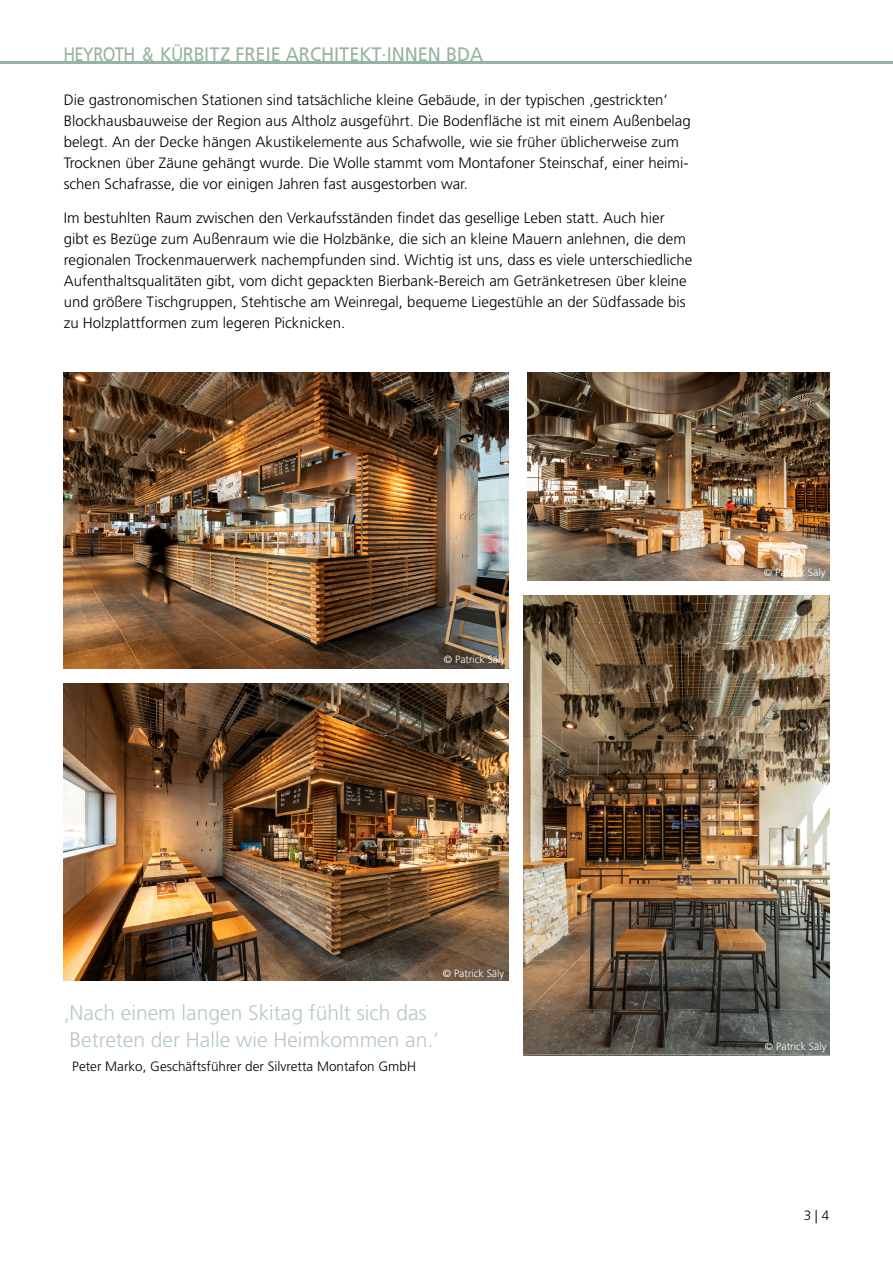
<style>
.page{position:relative;width:893px;height:1263px;background:#fff}
.page>*{position:absolute;margin:0;border:0;box-sizing:border-box;transform-origin:0 0}
.t1{font:300 21px/27px "Frutiger LT Pro";color:#b6cabf}
.t2{font:19.5px "Frutiger LT Pro";color:#96b3a3;scale:.84 1}
.t3{font:300 15px/21px "Frutiger LT Pro";color:#000}
.t4{font:300 13.5px "Frutiger LT Pro";color:#000}
.t5{font:300 10.5px "Frutiger LT Pro";color:#fff}
</style>
<div class="page">
<hr style="left:0;top:61px;width:893px;height:3px;background:#96b3a3">
<img style="left:64px;top:372px;width:444px;height:297px">
<img style="left:528px;top:372px;width:302px;height:208px">
<img style="left:64px;top:684px;width:444px;height:297px">
<img style="left:523px;top:596px;width:307px;height:459px">
<h2 class="t2" style="left:63px;top:43px;width:501px">HEYROTH &amp; KÜRBITZ FREIE ARCHITEKT·INNEN BDA</h2>
<p class="t3" style="left:64px;top:89px;width:628px">Die gastronomischen Stationen sind tatsächliche kleine Gebäude, in der typischen ‚gestrickten‘ Blockhausbauweise der Region aus Altholz ausgeführt. Die Bodenfläche ist mit einem Außenbelag belegt. An der Decke hängen Akustikelemente aus Schafwolle, wie sie früher üblicherweise zum Trocknen über Zäune gehängt wurde. Die Wolle stammt vom Montafoner Steinschaf, einer heimi&shy;schen Schafrasse, die vor einigen Jahren fast ausgestorben war.</p>
<p class="t3" style="left:64px;top:207px;width:630px">Im bestuhlten Raum zwischen den Verkaufsständen findet das gesellige Leben statt. Auch hier gibt es Bezüge zum Außenraum wie die Holzbänke, die sich an kleine Mauern anlehnen, die dem regionalen Trockenmauerwerk nachempfunden sind. Wichtig ist uns, dass es viele unterschiedliche Aufenthaltsqualitäten gibt, vom dicht gepackten Bierbank-Bereich am Getränketresen über kleine und größere Tischgruppen, Stehtische am Weinregal, bequeme Liegestühle an der Südfassade bis zu Holzplattformen zum legeren Picknicken.</p>
<p class="t5" style="left:444px;top:653px;width:63px">© Patrick Säly</p>
<p class="t5" style="left:764px;top:566px;width:63px">© Patrick Säly</p>
<p class="t5" style="left:443px;top:967px;width:63px">© Patrick Säly</p>
<p class="t1" style="left:64px;top:999px;width:377px">‚Nach einem langen Skitag fühlt sich das<br>Betreten der Halle wie Heimkommen an.‘</p>
<p class="t4" style="left:72px;top:1059px;width:345px">Peter Marko, Geschäftsführer der Silvretta Montafon GmbH</p>
<p class="t5" style="left:765px;top:1040px;width:63px">© Patrick Säly</p>
<p class="t4" style="left:804px;top:1207px;width:27px">3 | 4</p>
</div>
